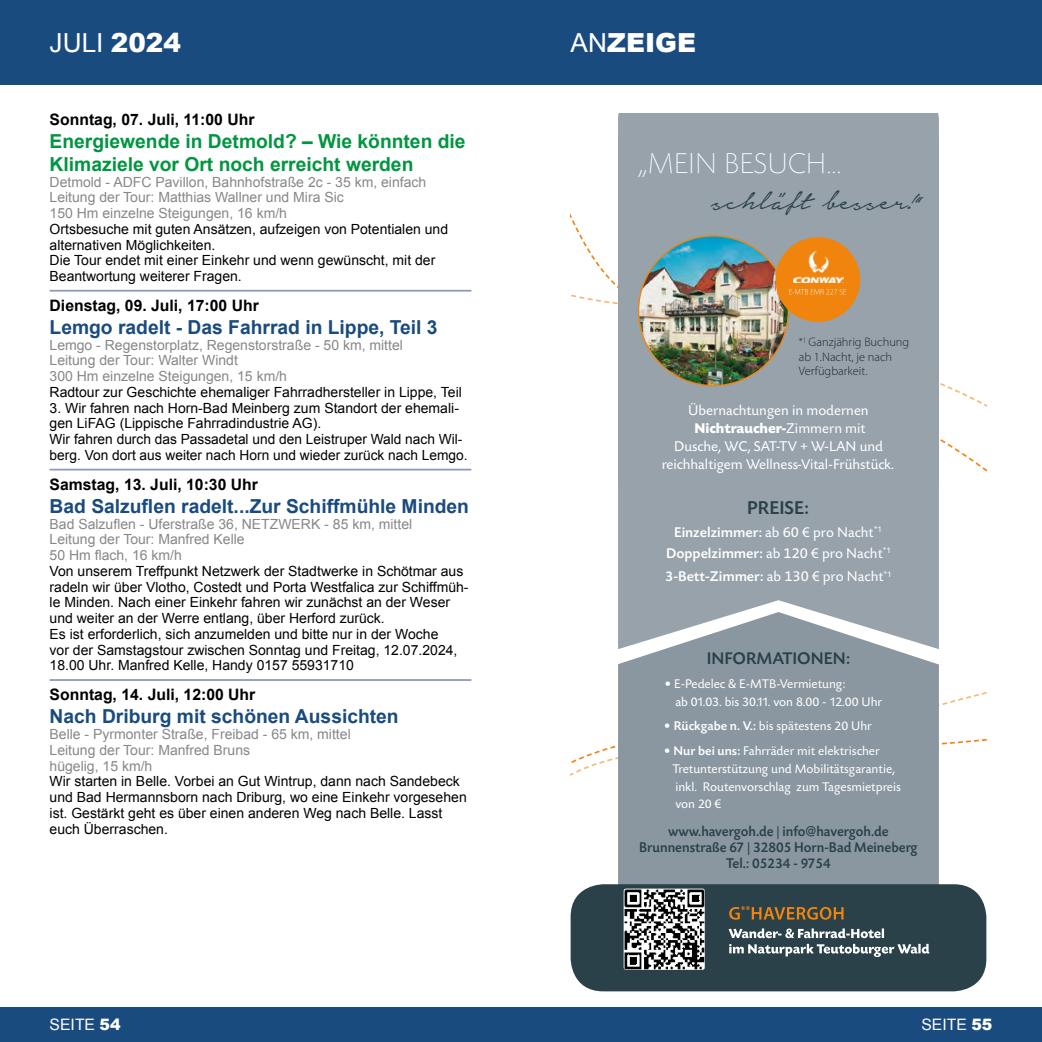
<style>
.page{position:relative;width:1042px;height:1042px;background:#fff}
.page>*{position:absolute;margin:0;border:0;box-sizing:border-box;transform-origin:0 0}
.t1{font:40.6px "Notera Personal Use Only";color:#2a414a}
.t2{font:300 expanded 30.1px "Today SB";color:#fff}
.t3{font:26.25px "Arial";color:#fff}
.t4{font:900 26.25px "Arial";color:#fff}
.t5{font:500 19.43px "Today SB";color:#2a414a}
.t6{font:700 19.25px "Arial";color:#1a4b7e}
.t7{font:700 19.25px/23.1px "Arial";color:#009641}
.t8{font:500 17.68px "Today SB";color:#2a414a}
.t9{font:700 15.75px "Arial";color:#000}
.t10{font:15.75px "Arial";color:#fff}
.t11{font:14.88px/18.2px "Today SB";color:#fff;text-align:center}
.t12{font:500 14.88px/21.2px "Today SB";color:#fff;text-align:center}
.t13{font:500 14.88px/15.9px "Today SB";color:#2a414a;text-align:center;scale:.94 1}
.t14{font:14px/15.8px "Arial";color:#000}
.t15{font:14px/15.8px "Arial";color:#878787}
.t16{font:13.12px/17.7px "Today SB";color:#fff}
.t17{font:300 12.42px/14.9px "Myriad Pro";color:#000}
.s1{font-weight:900}
.s2{font-weight:400}
.s3{font-size:10.33px}
.s4{font-weight:700}
.s5{font-family:"The Sans B5 Plain";font-weight:400}
.s6{font-family:"Myriad Pro";font-weight:400}
.s7{font-family:"Myriad Pro"}
.s8{font-weight:500}
</style>
<div class="page">
<div style="left:0;top:1007px;width:521px;height:35px;background:#1a4b7e"></div>
<div style="left:0;top:0;width:521px;height:84px;background:#1a4b7e"></div>
<div style="left:521px;top:0;width:521px;height:84px;background:#1a4b7e"></div>
<div style="left:521px;top:1007px;width:521px;height:35px;background:#1a4b7e"></div>
<div style="left:618px;top:113px;width:321px;height:22px;background:#97a2ab"></div>
<svg style="left:570px;top:135px;width:416px;height:641px"></svg>
<div style="left:618px;top:138px;width:321px;height:474px;background:#97a2ab"></div>
<svg style="left:618px;top:612px;width:321px;height:272px;background:#8f9ca5"></svg>
<div style="left:570px;top:884px;width:416px;height:107px;background:#2a414a;border-radius:33px"></div>
<svg style="left:570px;top:163px;width:416px;height:367px"></svg>
<svg style="left:729px;top:944px;width:200px;height:13px"></svg>
<svg style="left:728px;top:928px;width:156px;height:10px"></svg>
<svg style="left:729px;top:906px;width:114px;height:14px"></svg>
<img style="left:623px;top:888px;width:82px;height:82px">
<hr style="left:50px;top:290px;width:421px;height:2px;background:#8a98ba">
<hr style="left:50px;top:469px;width:421px;height:1px;background:#8a98ba">
<hr style="left:50px;top:679px;width:421px;height:2px;background:#8a98ba">
<h3 class="t3" style="left:50px;top:25px;width:133px">JULI <span class="s1">2024</span></h3>
<p class="t9" style="left:50px;top:109px;width:206px">Sonntag, 07. Juli, 11:00 Uhr</p>
<h3 class="t7" style="left:50px;top:130px;width:417px">Energiewende in Detmold? – Wie könnten die<br>Klimaziele vor Ort noch erreicht werden</h3>
<p class="t15" style="left:50px;top:174px;width:378px">Detmold - ADFC Pavillon, Bahnhofstraße 2c - 35 km, einfach<br>Leitung der Tour: Matthias Wallner und Mira Sic<br>150 Hm einzelne Steigungen, 16 km/h</p>
<p class="t14" style="left:50px;top:221px;width:400px">Ortsbesuche mit guten Ansätzen, aufzeigen von Potentialen und alternativen Möglichkeiten.<br>Die Tour endet mit einer Einkehr und wenn gewünscht, mit der Beantwortung weiterer Fragen.</p>
<p class="t9" style="left:50px;top:295px;width:211px">Dienstag, 09. Juli, 17:00 Uhr</p>
<h3 class="t6" style="left:50px;top:314px;width:389px">Lemgo radelt - Das Fahrrad in Lippe, Teil 3</h3>
<p class="t15" style="left:50px;top:337px;width:355px">Lemgo - Regenstorplatz, Regenstorstraße - 50 km, mittel<br>Leitung der Tour: Walter Windt<br>300 Hm einzelne Steigungen, 15 km/h</p>
<p class="t14" style="left:50px;top:384px;width:414px">Radtour zur Geschichte ehemaliger Fahrradhersteller in Lippe, Teil</p>
<p class="t14" style="left:50px;top:400px;width:419px">3. Wir fahren nach Horn-Bad Meinberg zum Standort der ehemali&shy;gen LiFAG (Lippische Fahrradindustrie AG).<br>Wir fahren durch das Passadetal und den Leistruper Wald nach Wil&shy;berg. Von dort aus weiter nach Horn und wieder zurück nach Lemgo.</p>
<p class="t9" style="left:50px;top:474px;width:210px">Samstag, 13. Juli, 10:30 Uhr</p>
<h3 class="t6" style="left:50px;top:493px;width:421px">Bad Salzuflen radelt...Zur Schiffmühle Minden</h3>
<p class="t15" style="left:50px;top:516px;width:364px">Bad Salzuflen - Uferstraße 36, NETZWERK - 85 km, mittel<br>Leitung der Tour: Manfred Kelle<br>50 Hm flach, 16 km/h</p>
<p class="t14" style="left:50px;top:563px;width:420px">Von unserem Treffpunkt Netzwerk der Stadtwerke in Schötmar aus radeln wir über Vlotho, Costedt und Porta Westfalica zur Schiffmüh&shy;le Minden. Nach einer Einkehr fahren wir zunächst an der Weser und weiter an der Werre entlang, über Herford zurück.<br>Es ist erforderlich, sich anzumelden und bitte nur in der Woche<br>vor der Samstagstour zwischen Sonntag und Freitag, 12.07.2024, 18.00 Uhr. Manfred Kelle, Handy 0157 55931710</p>
<p class="t9" style="left:50px;top:684px;width:207px">Sonntag, 14. Juli, 12:00 Uhr</p>
<h3 class="t6" style="left:50px;top:704px;width:351px">Nach Driburg mit schönen Aussichten</h3>
<p class="t15" style="left:50px;top:726px;width:303px">Belle - Pyrmonter Straße, Freibad - 65 km, mittel<br>Leitung der Tour: Manfred Bruns<br>hügelig, 15 km/h</p>
<p class="t14" style="left:50px;top:773px;width:419px">Wir starten in Belle. Vorbei an Gut Wintrup, dann nach Sandebeck und Bad Hermannsborn nach Driburg, wo eine Einkehr vorgesehen ist. Gestärkt geht es über einen anderen Weg nach Belle. Lasst euch Überraschen.</p>
<h3 class="t4" style="left:570px;top:23px;width:127px"><span class="s2">AN</span>ZEIGE</h3>
<h2 class="t2" style="left:638px;top:148px;width:205px">„MEIN BESUCH...</h2>
<h1 class="t1" style="left:711px;top:180px;width:209px">schläft besser!“</h1>
<p class="t17" style="left:799px;top:334px;width:112px"><span class="s3">*</span><sup>1</sup> Ganzjährig Buchung ab 1.Nacht, je nach<br>Verfügbarkeit.</p>
<p class="t11" style="left:662px;top:401px;width:234px">Übernachtungen in modernen<br><span class="s4">Nichtraucher-</span>Zimmern mit<br>Dusche, WC, SAT-TV + W-LAN und reichhaltigem Wellness-Vital-Frühstück.</p>
<h3 class="t5" style="left:747px;top:497px;width:63px">PREISE:</h3>
<p class="t12" style="left:666px;top:522px;width:226px">Einzelzimmer: <span class="s2">ab</span> <span class="s5">60</span> <span class="s6">€</span> <span class="s2">pro Nacht</span><sup>*1<br></sup>Doppelzimmer: <span class="s2">ab</span> <span class="s5">120</span> <span class="s6">€</span> <span class="s2">pro Nacht</span><sup>*1</sup></p>
<p class="t12" style="left:665px;top:566px;width:228px">3-Bett-Zimmer: <span class="s2">ab</span> <span class="s5">130</span> <span class="s6">€</span> <span class="s2">pro Nacht</span><sup>*1</sup></p>
<p class="t8" style="left:707px;top:649px;width:145px">INFORMATIONEN:</p>
<p class="t16" style="left:675px;top:675px;width:208px;text-indent:-11px">• E-Pedelec <span class="s7">&amp;</span> E-MTB-Vermietung:<br>ab 01.03. bis 30.11. von 8.00 - 12.00 Uhr</p>
<p class="t16" style="left:664px;top:718px;width:209px">• <span class="s8">Rückgabe n. V.:</span> bis spätestens 20 Uhr</p>
<p class="t16" style="left:672px;top:742px;width:230px;text-indent:-9px">• <span class="s8">Nur bei uns:</span> Fahrräder mit elektrischer Tretunterstützung und Mobilitätsgarantie, inkl. Routenvorschlag zum Tagesmietpreis von 20 <span class="s7">€</span></p>
<p class="t13" style="left:639px;top:823px;width:298px">www.havergoh.de | info@havergoh.de<br>Brunnenstraße 67 | 32805 Horn-Bad Meineberg<br>Tel.: 05234 - 9754</p>
<p class="t10" style="left:50px;top:1014px;width:72px">SEITE <span class="s1">54</span></p>
<p class="t10" style="left:921px;top:1014px;width:72px">SEITE <span class="s1">55</span></p>
</div>
